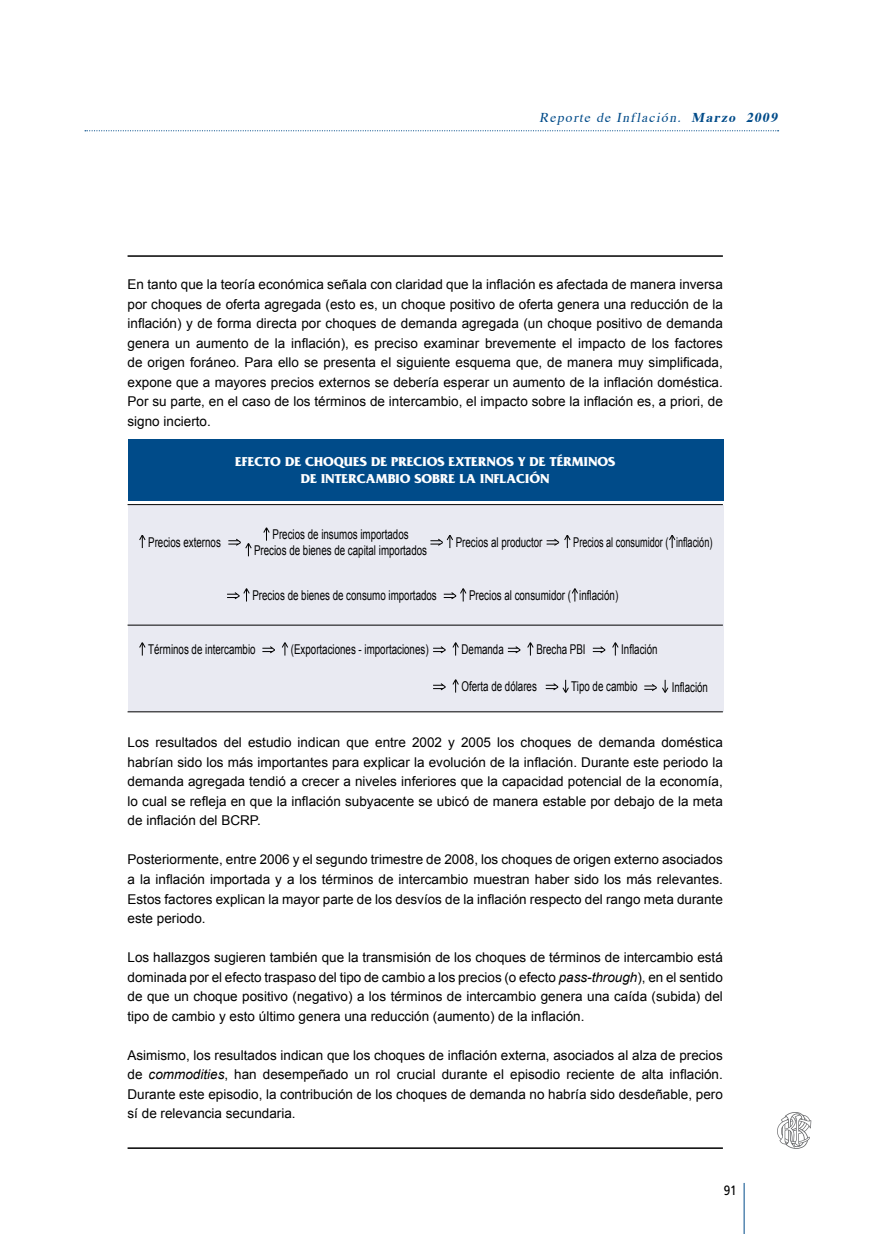
<style>
.page{position:relative;width:893px;height:1234px;background:#fff}
.page>*{position:absolute;margin:0;border:0;box-sizing:border-box;transform-origin:0 0}
.t1{font:13.5px/19.5px "Arial";color:#000;text-align:justify}
.t2{font:13.5px/16.2px "Arial";color:#000;text-align:center;scale:.72 1}
.t3{font:700 13.5px/16.2px "Friz Quadrata";color:#fff;text-align:center}
.t4{font:13.5px "Arial";color:#000;scale:.67 1}
.t5{font:italic 13.5px "Times";color:#004b89}
.t6{font:13.5px "Frutiger";color:#000;scale:.88 1}
.s1{font-weight:700}
.s2{font-style:italic}
</style>
<div class="page">
<svg style="left:85px;top:130px;width:694px;height:1px"></svg>
<hr style="left:744px;top:1182px;width:1px;height:51px;background:#004b89">
<svg style="left:777px;top:1112px;width:34px;height:37px"></svg>
<div style="left:128px;top:505px;width:595px;height:206px;background:#e9eaf2"></div>
<div style="left:128px;top:439px;width:595px;height:62px;background:#004b89"></div>
<hr style="left:128px;top:255px;width:595px;height:2px;background:#000">
<hr style="left:128px;top:1147px;width:595px;height:1px;background:#000">
<svg style="left:139px;top:535px;width:7px;height:13px"></svg>
<svg style="left:263px;top:527px;width:7px;height:13px"></svg>
<svg style="left:228px;top:538px;width:24px;height:18px"></svg>
<svg style="left:430px;top:535px;width:23px;height:13px"></svg>
<svg style="left:547px;top:535px;width:24px;height:13px"></svg>
<svg style="left:669px;top:535px;width:7px;height:13px"></svg>
<svg style="left:227px;top:588px;width:23px;height:13px"></svg>
<svg style="left:444px;top:588px;width:23px;height:13px"></svg>
<svg style="left:571px;top:588px;width:7px;height:13px"></svg>
<svg style="left:139px;top:642px;width:7px;height:13px"></svg>
<svg style="left:262px;top:642px;width:26px;height:13px"></svg>
<svg style="left:433px;top:646px;width:13px;height:7px"></svg>
<svg style="left:452px;top:642px;width:7px;height:13px"></svg>
<svg style="left:508px;top:646px;width:13px;height:7px"></svg>
<svg style="left:527px;top:642px;width:7px;height:13px"></svg>
<svg style="left:593px;top:646px;width:13px;height:7px"></svg>
<svg style="left:612px;top:642px;width:7px;height:13px"></svg>
<svg style="left:433px;top:683px;width:13px;height:7px"></svg>
<svg style="left:452px;top:679px;width:7px;height:13px"></svg>
<svg style="left:546px;top:679px;width:23px;height:14px"></svg>
<svg style="left:644px;top:679px;width:25px;height:14px"></svg>
<hr style="left:128px;top:624px;width:595px;height:1px;background:#000">
<hr style="left:128px;top:711px;width:595px;height:1px;background:#000">
<hr style="left:128px;top:504px;width:595px;height:1px;background:#000">
<p class="t5" style="left:539px;top:105px;width:243px">Reporte de Inflación. <span class="s1">Marzo 2009</span></p>
<p class="t1" style="left:128px;top:275px;width:597px">En tanto que la teoría económica señala con claridad que la inflación es afectada de manera inversa por choques de oferta agregada (esto es, un choque positivo de oferta genera una reducción de la inflación) y de forma directa por choques de demanda agregada (un choque positivo de demanda genera un aumento de la inflación), es preciso examinar brevemente el impacto de los factores de origen foráneo. Para ello se presenta el siguiente esquema que, de manera muy simplificada, expone que a mayores precios externos se debería esperar un aumento de la inflación doméstica.<br>Por su parte, en el caso de los términos de intercambio, el impacto sobre la inflación es, a priori, de signo incierto.</p>
<p class="t3" style="left:235px;top:454px;width:382px">EFECTO DE CHOQUES DE PRECIOS EXTERNOS Y DE TÉRMINOS<br>DE INTERCAMBIO SOBRE LA INFLACIÓN</p>
<p class="t2" style="left:148px;top:534px;width:102px">Precios externos</p>
<p class="t2" style="left:254px;top:526px;width:242px">Precios de insumos importados<br>Precios de bienes de capital importados</p>
<p class="t2" style="left:456px;top:534px;width:122px">Precios al productor</p>
<p class="t4" style="left:573px;top:534px;width:209px">Precios al consumidor ( inflación)</p>
<p class="t2" style="left:252px;top:587px;width:258px">Precios de bienes de consumo importados</p>
<p class="t2" style="left:469px;top:587px;width:209px">Precios al consumidor ( inflación)</p>
<p class="t2" style="left:148px;top:641px;width:151px">Términos de intercambio</p>
<p class="t2" style="left:291px;top:641px;width:193px">(Exportaciones - importaciones)</p>
<p class="t2" style="left:461px;top:641px;width:60px">Demanda</p>
<p class="t2" style="left:536px;top:641px;width:70px">Brecha PBI</p>
<p class="t2" style="left:621px;top:641px;width:52px">Inflación</p>
<p class="t2" style="left:461px;top:678px;width:106px">Oferta de dólares</p>
<p class="t2" style="left:571px;top:678px;width:94px">Tipo de cambio</p>
<p class="t2" style="left:672px;top:679px;width:52px">Inflación</p>
<p class="t1" style="left:128px;top:732px;width:597px">Los resultados del estudio indican que entre 2002 y 2005 los choques de demanda doméstica habrían sido los más importantes para explicar la evolución de la inflación. Durante este periodo la demanda agregada tendió a crecer a niveles inferiores que la capacidad potencial de la economía, lo cual se refleja en que la inflación subyacente se ubicó de manera estable por debajo de la meta de inflación del BCRP.</p>
<p class="t1" style="left:128px;top:849px;width:597px">Posteriormente, entre 2006 y el segundo trimestre de 2008, los choques de origen externo asociados a la inflación importada y a los términos de intercambio muestran haber sido los más relevantes.<br>Estos factores explican la mayor parte de los desvíos de la inflación respecto del rango meta durante este periodo.</p>
<p class="t1" style="left:128px;top:947px;width:597px">Los hallazgos sugieren también que la transmisión de los choques de términos de intercambio está dominada por el efecto traspaso del tipo de cambio a los precios (o efecto <span class="s2">pass-through</span>), en el sentido de que un choque positivo (negativo) a los términos de intercambio genera una caída (subida) del tipo de cambio y esto último genera una reducción (aumento) de la inflación.</p>
<p class="t1" style="left:128px;top:1044px;width:597px">Asimismo, los resultados indican que los choques de inflación externa, asociados al alza de precios de <span class="s2">commodities</span>, han desempeñado un rol crucial durante el episodio reciente de alta inflación.<br>Durante este episodio, la contribución de los choques de demanda no habría sido desdeñable, pero sí de relevancia secundaria.</p>
<p class="t6" style="left:724px;top:1182px;width:16px">91</p>
</div>
